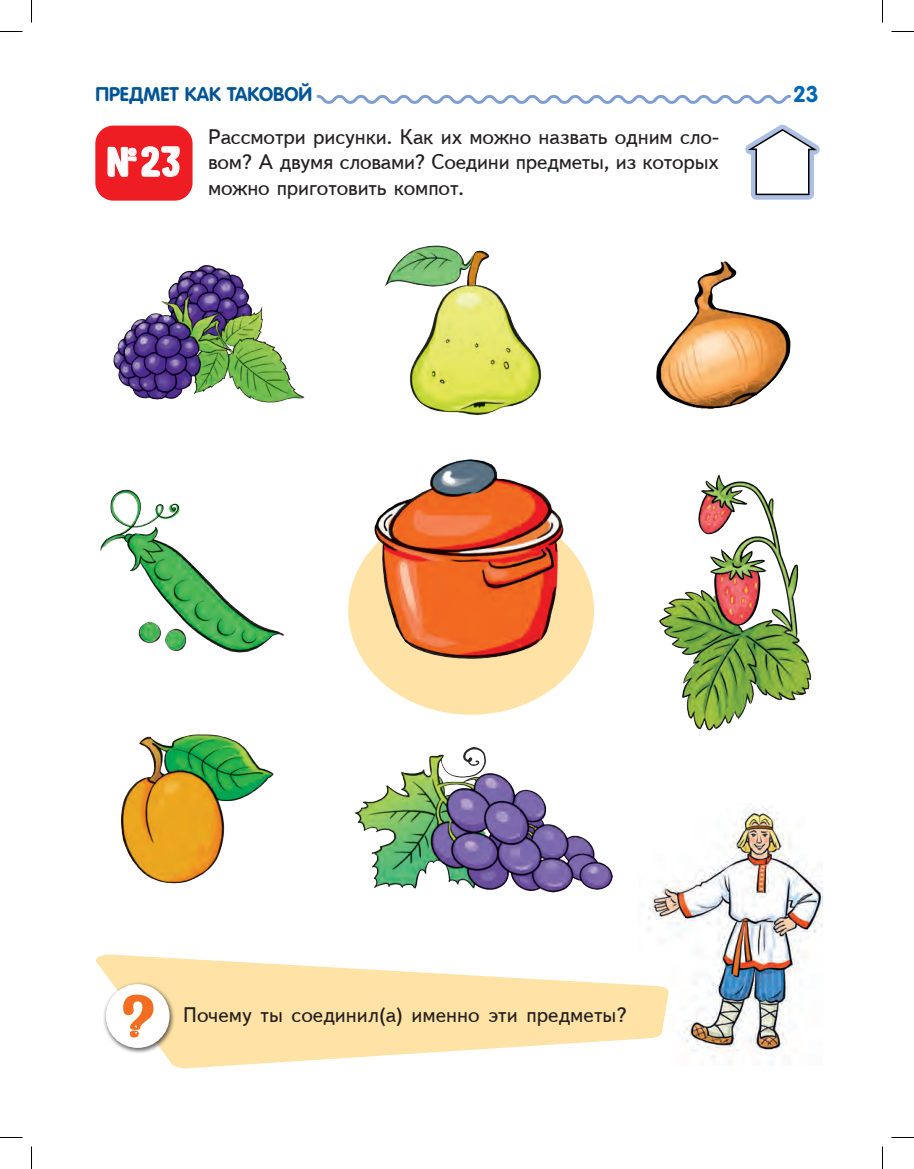
<style>
.page{position:relative;width:914px;height:1169px;background:#fff}
.page>*{position:absolute;margin:0;border:0;box-sizing:border-box;transform-origin:0 0}
.t1{font:33px "Chocolatecyr lat";color:#fff}
.t2{font:700 22.5px "Rotonda";color:#0166b3}
.t3{font:21px/25.5px "Text";letter-spacing:-.01em;color:#231f20;text-align:justify}
.t4{font:700 19.5px "Rotonda";color:#005495}
</style>
<div class="page">
<img style="left:648px;top:806px;width:175px;height:259px">
<svg style="left:95px;top:954px;width:574px;height:114px;fill:#ffe2a5"></svg>
<div style="left:103px;top:981px;width:72px;height:72px;background:#231f20;opacity:.75"></div>
<div style="left:106px;top:984px;width:63px;height:64px;background:#fff;border-radius:50%"></div>
<div style="left:95px;top:126px;width:97px;height:75px;background:#ee1d23;border-radius:18px"></div>
<svg style="left:745px;top:124px;width:75px;height:76px"></svg>
<svg style="left:123px;top:994px;width:31px;height:43px"></svg>
<svg style="left:316px;top:95px;width:475px;height:9px"></svg>
<svg style="left:108px;top:147px;width:28px;height:30px"></svg>
<svg style="left:142px;top:146px;width:37px;height:31px"></svg>
<img style="left:121px;top:734px;width:153px;height:150px">
<img style="left:355px;top:746px;width:258px;height:147px">
<img style="left:385px;top:245px;width:156px;height:171px">
<img style="left:113px;top:265px;width:192px;height:138px">
<img style="left:659px;top:474px;width:153px;height:257px">
<img style="left:100px;top:489px;width:184px;height:164px">
<img style="left:656px;top:261px;width:135px;height:149px">
<div style="left:348px;top:506px;width:246px;height:208px;background:#ffe2a5;border-radius:50%"></div>
<img style="left:348px;top:459px;width:246px;height:226px">
<svg style="left:0;top:31px;width:22px;height:1px"></svg>
<svg style="left:891px;top:31px;width:22px;height:1px"></svg>
<svg style="left:0;top:1137px;width:22px;height:1px"></svg>
<svg style="left:891px;top:1137px;width:22px;height:1px"></svg>
<svg style="left:31px;top:0;width:1px;height:23px"></svg>
<svg style="left:31px;top:1146px;width:1px;height:23px"></svg>
<svg style="left:882px;top:0;width:1px;height:23px"></svg>
<svg style="left:882px;top:1146px;width:1px;height:23px"></svg>
<p class="t4" style="left:95px;top:82px;width:218px">ПРЕДМЕТ КАК ТАКОВОЙ</p>
<p class="t2" style="left:793px;top:81px;width:27px">23</p>
<p class="t3" style="left:208px;top:124px;width:512px">Рассмотри рисунки. Как их можно назвать одним сло&shy;вом? А двумя словами? Соедини предметы, из которых можно приготовить компот.</p>
<h1 class="t1" style="left:108px;top:146px;width:74px">№ 23</h1>
<p class="t3" style="left:183px;top:1002px;width:445px">Почему ты соединил(а) именно эти предметы?</p>
</div>
